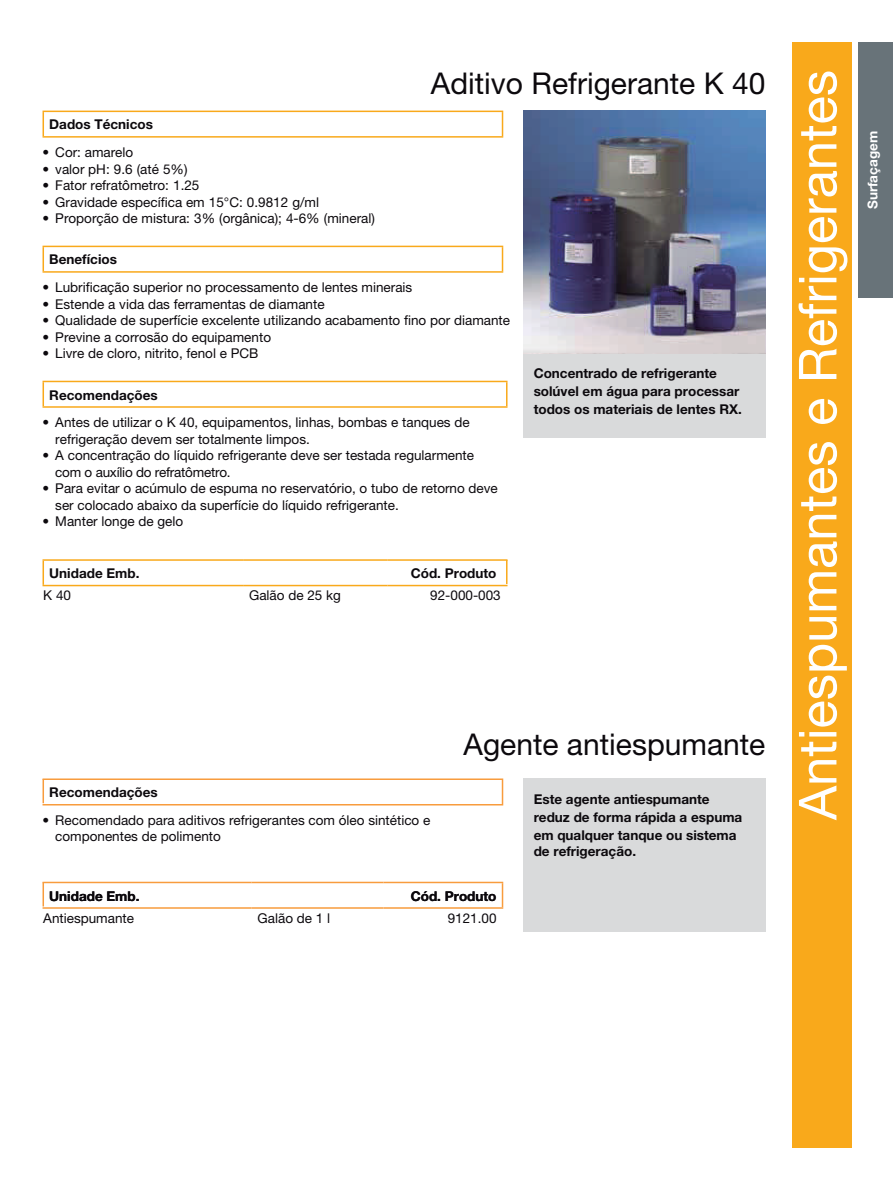
<style>
.page{position:relative;width:893px;height:1191px;background:#fff}
.page>*{position:absolute;margin:0;border:0;box-sizing:border-box;transform-origin:0 0}
.t1{font:52.5px "Helvetica Neue";color:#fff}
.t2{font:30px "Helvetica Neue";color:#0c090d}
.t3{font:13.5px/16.5px "Helvetica Neue";color:#0c090d}
.t4{font:700 13.5px/18px "Helvetica Neue";color:#0c090d}
.t5{font:700 13.5px "Helvetica Neue";color:#fff}
</style>
<div class="page">
<div style="left:859px;top:43px;width:34px;height:255px;background:#687379"></div>
<div style="left:792px;top:43px;width:59px;height:1105px;background:#f9a91b"></div>
<hr style="left:43px;top:111px;width:460px;height:1px;background:#f9a91b">
<svg style="left:43px;top:112px;width:1px;height:24px"></svg>
<svg style="left:502px;top:112px;width:1px;height:24px"></svg>
<hr style="left:43px;top:136px;width:460px;height:2px;background:#f9a91b">
<hr style="left:43px;top:246px;width:460px;height:1px;background:#f9a91b">
<svg style="left:43px;top:247px;width:1px;height:24px"></svg>
<svg style="left:502px;top:247px;width:1px;height:24px"></svg>
<hr style="left:43px;top:271px;width:460px;height:2px;background:#f9a91b">
<hr style="left:43px;top:381px;width:464px;height:1px;background:#f9a91b">
<svg style="left:43px;top:382px;width:1px;height:24px"></svg>
<svg style="left:506px;top:382px;width:1px;height:24px"></svg>
<hr style="left:43px;top:406px;width:464px;height:2px;background:#f9a91b">
<hr style="left:43px;top:559px;width:200px;height:2px;background:#f9a91b">
<svg style="left:43px;top:561px;width:1px;height:24px"></svg>
<hr style="left:243px;top:559px;width:145px;height:2px;background:#f9a91b">
<hr style="left:388px;top:559px;width:119px;height:2px;background:#f9a91b">
<svg style="left:506px;top:561px;width:1px;height:23px"></svg>
<hr style="left:43px;top:585px;width:200px;height:1px;background:#f9a91b">
<hr style="left:243px;top:585px;width:145px;height:1px;background:#f9a91b">
<hr style="left:388px;top:585px;width:119px;height:1px;background:#f9a91b">
<div style="left:523px;top:352px;width:242px;height:86px;background:#d9dadb"></div>
<img style="left:523px;top:111px;width:242px;height:242px">
<hr style="left:43px;top:778px;width:460px;height:2px;background:#f89c3d">
<svg style="left:43px;top:780px;width:1px;height:23px"></svg>
<svg style="left:502px;top:780px;width:1px;height:24px"></svg>
<hr style="left:43px;top:804px;width:460px;height:1px;background:#f89c3d">
<hr style="left:43px;top:881px;width:209px;height:2px;background:#f89c3d">
<svg style="left:43px;top:883px;width:1px;height:23px"></svg>
<hr style="left:252px;top:881px;width:131px;height:2px;background:#f89c3d">
<hr style="left:383px;top:881px;width:120px;height:2px;background:#f89c3d">
<svg style="left:502px;top:883px;width:1px;height:24px"></svg>
<hr style="left:43px;top:907px;width:209px;height:1px;background:#f89c3d">
<hr style="left:252px;top:907px;width:131px;height:1px;background:#f89c3d">
<hr style="left:383px;top:907px;width:120px;height:1px;background:#f89c3d">
<div style="left:523px;top:778px;width:242px;height:153px;background:#d9dadb"></div>
<h2 class="t2" style="left:431px;top:65px;width:336px">Aditivo Refrigerante K 40</h2>
<p class="t4" style="left:49px;top:115px;width:105px">Dados Técnicos</p>
<p class="t3" style="left:43px;top:144px;width:92px">• Cor: amarelo</p>
<p class="t3" style="left:43px;top:160px;width:147px">• valor pH: 9.6 (até 5%)</p>
<p class="t3" style="left:43px;top:177px;width:158px">• Fator refratômetro: 1.25</p>
<p class="t3" style="left:43px;top:193px;width:278px">• Gravidade específica em 15°C: 0.9812 g/ml</p>
<p class="t3" style="left:43px;top:210px;width:334px">• Proporção de mistura: 3% (orgânica); 4-6% (mineral)</p>
<p class="t4" style="left:49px;top:250px;width:69px">Benefícios</p>
<p class="t3" style="left:43px;top:279px;width:371px">• Lubrificação superior no processamento de lentes minerais</p>
<p class="t3" style="left:43px;top:295px;width:284px">• Estende a vida das ferramentas de diamante</p>
<p class="t3" style="left:43px;top:312px;width:469px">• Qualidade de superfície excelente utilizando acabamento fino por diamante</p>
<p class="t3" style="left:43px;top:328px;width:230px">• Previne a corrosão do equipamento</p>
<p class="t3" style="left:43px;top:345px;width:218px">• Livre de cloro, nitrito, fenol e PCB</p>
<p class="t4" style="left:49px;top:385px;width:110px">Recomendações</p>
<p class="t3" style="left:55px;top:414px;width:416px;text-indent:-13px">• Antes de utilizar o K 40, equipamentos, linhas, bombas e tanques de refrigeração devem ser totalmente limpos.</p>
<p class="t3" style="left:55px;top:447px;width:420px;text-indent:-13px">• A concentração do líquido refrigerante deve ser testada regularmente com o auxílio do refratômetro.</p>
<p class="t3" style="left:55px;top:480px;width:444px;text-indent:-13px">• Para evitar o acúmulo de espuma no reservatório, o tubo de retorno deve ser colocado abaixo da superfície do líquido refrigerante.</p>
<p class="t3" style="left:43px;top:513px;width:142px">• Manter longe de gelo</p>
<p class="t4" style="left:49px;top:564px;width:92px">Unidade Emb.</p>
<p class="t4" style="left:411px;top:564px;width:87px">Cód. Produto</p>
<p class="t3" style="left:43px;top:587px;width:29px">K 40</p>
<p class="t3" style="left:249px;top:587px;width:93px">Galão de 25 kg</p>
<p class="t3" style="left:430px;top:587px;width:72px">92-000-003</p>
<p class="t4" style="left:534px;top:364px;width:210px">Concentrado de refrigerante solúvel em água para processar todos os materiais de lentes RX.</p>
<p class="t4" style="left:49px;top:783px;width:110px">Recomendações</p>
<p class="t3" style="left:55px;top:812px;width:377px;text-indent:-13px">• Recomendado para aditivos refrigerantes com óleo sintético e componentes de polimento</p>
<h2 class="t2" style="left:464px;top:726px;width:303px">Agente antiespumante</h2>
<p class="t4" style="left:534px;top:790px;width:210px">Este agente antiespumante reduz de forma rápida a espuma em qualquer tanque ou sistema</p>
<p class="t4" style="left:534px;top:842px;width:104px">de refrigeração.</p>
<p class="t4" style="left:49px;top:886px;width:92px">Unidade Emb.</p>
<p class="t4" style="left:411px;top:886px;width:87px">Cód. Produto</p>
<p class="t3" style="left:43px;top:909px;width:92px">Antiespumante</p>
<p class="t3" style="left:258px;top:909px;width:74px">Galão de 1 l</p>
<p class="t3" style="left:448px;top:909px;width:50px">9121.00</p>
<h1 class="t1" style="left:786px;top:820px;width:751px;rotate:-90deg">Antiespumantes e Refrigerantes</h1>
<p class="t5" style="left:864px;top:209px;width:79px;rotate:-90deg">Surfaçagem</p>
</div>
